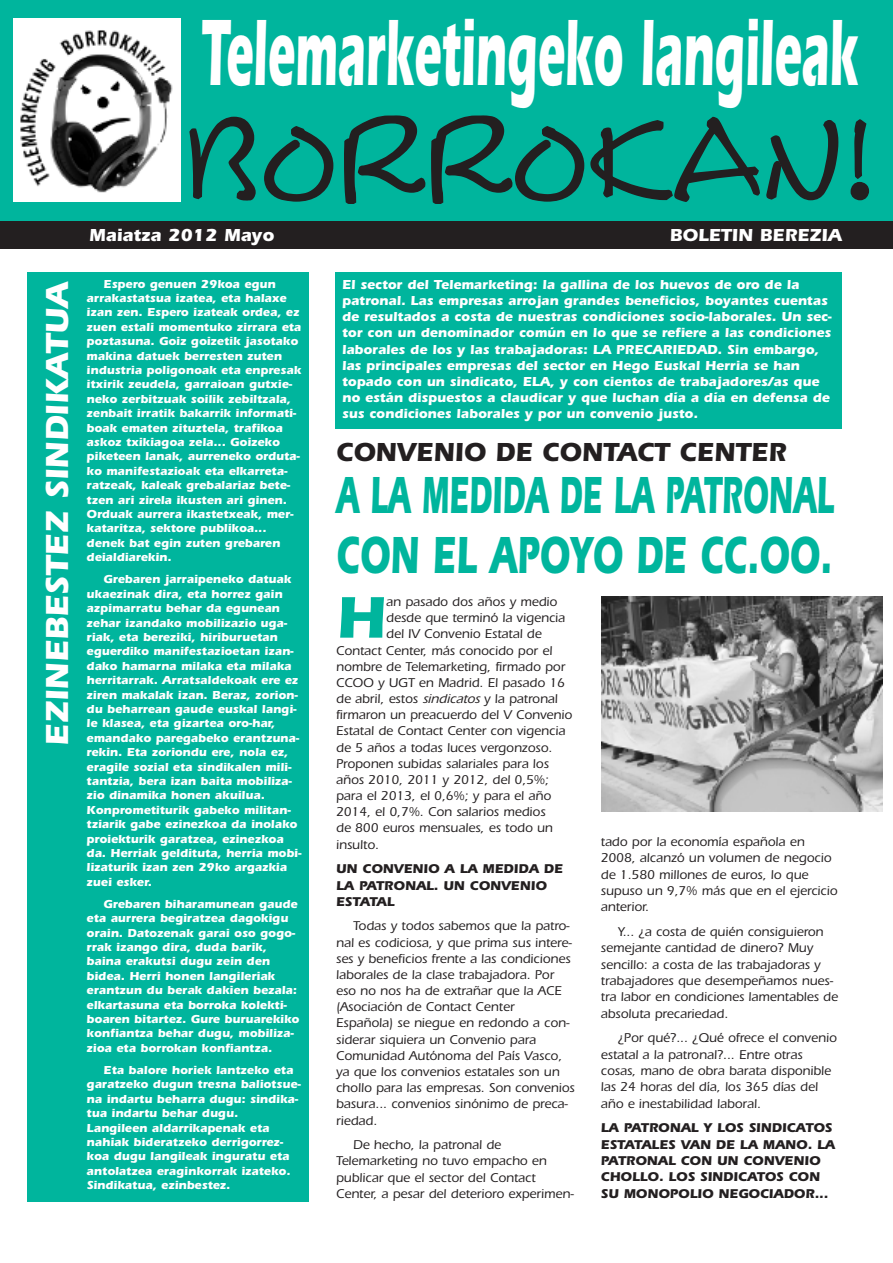
<style>
.page{position:relative;width:893px;height:1263px;background:#fff}
.page>*{position:absolute;margin:0;border:0;box-sizing:border-box;transform-origin:0 0}
.t1{font:700 97.5px "Itc Eras";color:#fff;scale:.47 1}
.t2{font:700 60.75px "Itc Eras";color:#00b59d}
.t3{font:700 54px/60px "Itc Eras";color:#00b59d;scale:.55 1}
.t4{font:700 33px "Itc Eras";color:#fff}
.t5{font:700 27px "Itc Eras";color:#231f20;scale:.95 1}
.t6{font:700 18px "Itc Eras";color:#fff}
.t7{font:700 13.5px/16.2px "Itc Eras";color:#fff}
.t8{font:500 13.2px/16.2px "Itc Eras";color:#231f20}
.t9{font:700 13.2px/16.4px "Itc Eras";color:#231f20}
.t10{font:700 12px/14.4px "Itc Eras";color:#fff}
.s1{font-style:italic}
</style>
<div class="page">
<div style="left:0;top:0;width:893px;height:221px;background:#00b59d"></div>
<div style="left:0;top:221px;width:893px;height:28px;background:#231f20"></div>
<div style="left:13px;top:18px;width:168px;height:183px;background:#fff"></div>
<img style="left:20px;top:30px;width:153px;height:163px">
<svg style="left:189px;top:116px;width:67px;height:85px"></svg>
<svg style="left:264px;top:126px;width:70px;height:76px"></svg>
<svg style="left:344px;top:115px;width:495px;height:89px"></svg>
<svg style="left:850px;top:119px;width:19px;height:82px"></svg>
<div style="left:28px;top:272px;width:281px;height:930px;background:#00b59d"></div>
<div style="left:335px;top:272px;width:506px;height:157px;background:#00b59d"></div>
<img style="left:602px;top:596px;width:280px;height:216px">
<h1 class="t1" style="left:201px;top:18px;width:1398px">Telemarketingeko langileak</h1>
<h3 class="t4" style="left:46px;top:746px;width:467px;rotate:-90deg">EZINEBESTEZ SINDIKATUA</h3>
<h3 class="t6" style="left:89px;top:229px;width:186px">Maiatza 2012 Mayo</h3>
<h3 class="t6" style="left:670px;top:229px;width:173px">BOLETIN BEREZIA</h3>
<p class="t10" style="left:87px;top:278px;width:216px;text-indent:17px">Espero genuen 29koa egun arrakastatsua izatea, eta halaxe izan zen. Espero izateak ordea, ez zuen estali momentuko zirrara eta poztasuna. Goiz goizetik jasotako makina datuek berresten zuten industria poligonoak eta enpresak itxirik zeudela, garraioan gutxie&shy;neko zerbitzuak soilik zebiltzala, zenbait irratik bakarrik informati&shy;boak ematen zituztela, trafikoa askoz txikiagoa zela... Goizeko piketeen lanak, aurreneko orduta&shy;ko manifestazioak eta elkarreta&shy;ratzeak, kaleak grebalariaz bete&shy;tzen ari zirela ikusten ari ginen.<br>Orduak aurrera ikastetxeak, mer&shy;kataritza, sektore publikoa... denek bat egin zuten grebaren deialdiarekin.</p>
<p class="t10" style="left:87px;top:573px;width:216px;text-indent:17px">Grebaren jarraipeneko datuak ukaezinak dira, eta horrez gain azpimarratu behar da egunean zehar izandako mobilizazio uga&shy;riak, eta bereziki, hiriburuetan eguerdiko manifestazioetan izan&shy;dako hamarna milaka eta milaka herritarrak. Arratsaldekoak ere ez ziren makalak izan. Beraz, zorion&shy;du beharrean gaude euskal langi&shy;le klasea, eta gizartea oro-har, emandako paregabeko erantzuna&shy;rekin. Eta zoriondu ere, nola ez, eragile sozial eta sindikalen mili&shy;tantzia, bera izan baita mobiliza&shy;zio dinamika honen akuilua.<br>Konprometiturik gabeko militan&shy;tziarik gabe ezinezkoa da inolako proiekturik garatzea, ezinezkoa da. Herriak geldituta, herria mobi&shy;lizaturik izan zen 29ko argazkia zuei esker.</p>
<p class="t10" style="left:87px;top:898px;width:214px;text-indent:17px">Grebaren biharamunean gaude eta aurrera begiratzea dagokigu orain. Datozenak garai oso gogo&shy;rrak izango dira, duda barik, baina erakutsi dugu zein den bidea. Herri honen langileriak erantzun du berak dakien bezala: elkartasuna eta borroka kolekti&shy;boaren bitartez. Gure buruarekiko konfiantza behar dugu, mobiliza&shy;zioa eta borrokan konfiantza.</p>
<p class="t10" style="left:87px;top:1064px;width:216px;text-indent:17px">Eta balore horiek lantzeko eta garatzeko dugun tresna baliotsue&shy;na indartu beharra dugu: sindika&shy;tua indartu behar dugu.<br>Langileen aldarrikapenak eta nahiak bideratzeko derrigorrez&shy;koa dugu langileak inguratu eta antolatzea eraginkorrak izateko.<br>Sindikatua, ezinbestez.</p>
<p class="t7" style="left:342px;top:277px;width:491px">El sector del Telemarketing: la gallina de los huevos de oro de la patronal. Las empresas arrojan grandes beneficios, boyantes cuentas de resultados a costa de nuestras condiciones socio-laborales. Un sec&shy;tor con un denominador común en lo que se refiere a las condiciones laborales de los y las trabajadoras: LA PRECARIEDAD. Sin embargo, las principales empresas del sector en Hego Euskal Herria se han topado con un sindicato, ELA, y con cientos de trabajadores/as que no están dispuestos a claudicar y que luchan día a día en defensa de sus condiciones laborales y por un convenio justo.</p>
<h3 class="t5" style="left:336px;top:442px;width:475px">CONVENIO DE CONTACT CENTER</h3>
<h3 class="t3" style="left:336px;top:471px;width:906px">A LA MEDIDA DE LA PATRONAL<br>CON EL APOYO DE CC.OO.</h3>
<h2 class="t2" style="left:336px;top:596px;width:52px">H</h2>
<p class="t8" style="left:386px;top:595px;width:173px">an pasado dos años y medio</p>
<p class="t8" style="left:386px;top:611px;width:181px">desde que terminó la vigencia</p>
<p class="t8" style="left:386px;top:627px;width:157px">del IV Convenio Estatal de</p>
<p class="t8" style="left:336px;top:643px;width:218px">Contact Center, más conocido por el</p>
<p class="t8" style="left:336px;top:660px;width:231px">nombre de Telemarketing, firmado por</p>
<p class="t8" style="left:336px;top:676px;width:230px">CCOO y UGT en Madrid. El pasado 16</p>
<p class="t8" style="left:336px;top:692px;width:223px">de abril, estos <span class="s1">sindicatos</span> y la patronal</p>
<p class="t8" style="left:336px;top:708px;width:238px">firmaron un preacuerdo del V Convenio</p>
<p class="t8" style="left:336px;top:724px;width:231px">Estatal de Contact Center con vigencia</p>
<p class="t8" style="left:336px;top:740px;width:218px">de 5 años a todas luces vergonzoso.</p>
<p class="t8" style="left:336px;top:757px;width:214px">Proponen subidas salariales para los</p>
<p class="t8" style="left:336px;top:773px;width:214px">años 2010, 2011 y 2012, del 0,5%;</p>
<p class="t8" style="left:336px;top:789px;width:217px">para el 2013, el 0,6%; y para el año</p>
<p class="t8" style="left:336px;top:805px;width:211px">2014, el 0,7%. Con salarios medios</p>
<p class="t8" style="left:336px;top:821px;width:218px">de 800 euros mensuales, es todo un</p>
<p class="t8" style="left:336px;top:838px;width:44px">insulto.</p>
<p class="t9" style="left:336px;top:862px;width:228px">UN CONVENIO A LA MEDIDA DE<br>LA PATRONAL. UN CONVENIO<br>ESTATAL</p>
<p class="t8" style="left:336px;top:919px;width:240px;text-indent:17px">Todas y todos sabemos que la patro&shy;nal es codiciosa, y que prima sus intere&shy;ses y beneficios frente a las condiciones laborales de la clase trabajadora. Por eso no nos ha de extrañar que la ACE (Asociación de Contact Center Española) se niegue en redondo a con&shy;siderar siquiera un Convenio para Comunidad Autónoma del País Vasco, ya que los convenios estatales son un chollo para las empresas. Son convenios basura... convenios sinónimo de preca&shy;riedad.</p>
<p class="t8" style="left:336px;top:1138px;width:239px;text-indent:17px">De hecho, la patronal de Telemarketing no tuvo empacho en publicar que el sector del Contact Center, a pesar del deterioro experimen-</p>
<p class="t8" style="left:601px;top:835px;width:238px">tado por la economía española en<br>2008, alcanzó un volumen de negocio de 1.580 millones de euros, lo que supuso un 9,7% más que en el ejercicio anterior.</p>
<p class="t8" style="left:601px;top:925px;width:239px;text-indent:17px">Y... ¿a costa de quién consiguieron semejante cantidad de dinero? Muy sencillo: a costa de las trabajadoras y trabajadores que desempeñamos nues&shy;tra labor en condiciones lamentables de absoluta precariedad.</p>
<p class="t8" style="left:601px;top:1031px;width:237px;text-indent:17px">¿Por qué?... ¿Qué ofrece el convenio estatal a la patronal?... Entre otras cosas, mano de obra barata disponible las 24 horas del día, los 365 días del año e inestabilidad laboral.</p>
<p class="t9" style="left:601px;top:1121px;width:236px">LA PATRONAL Y LOS SINDICATOS<br>ESTATALES VAN DE LA MANO. LA<br>PATRONAL CON UN CONVENIO<br>CHOLLO. LOS SINDICATOS CON<br>SU MONOPOLIO NEGOCIADOR...</p>
</div>
